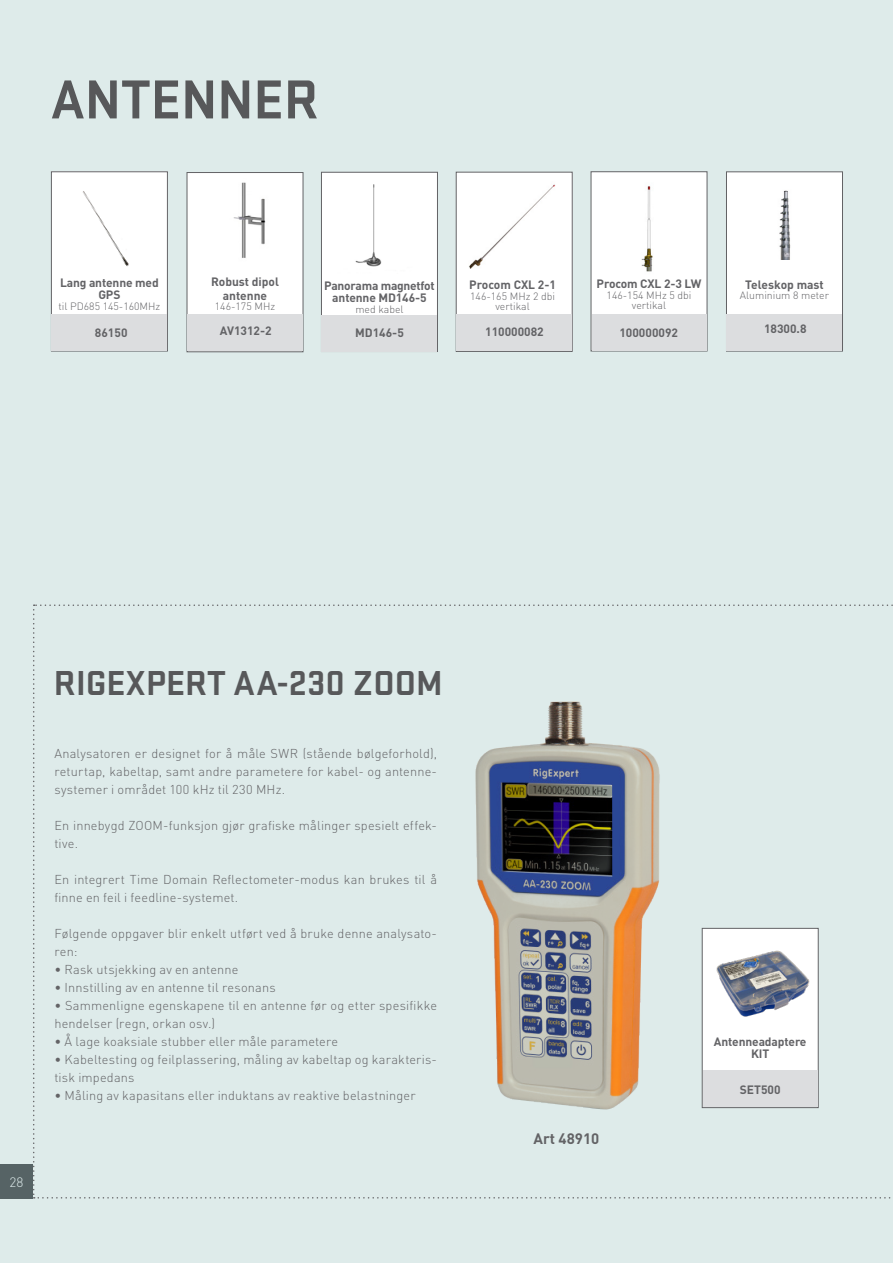
<style>
.page{position:relative;width:893px;height:1263px;background:#deebea}
.page>*{position:absolute;margin:0;border:0;box-sizing:border-box;transform-origin:0 0}
.t1{font:700 57px "Stratum 2";color:#57585a}
.t2{font:700 36px "Stratum 2";color:#57585a}
.Headline_Grey_8pkt_B{font:700 15px "DIN Pro";color:#636366}
.t3{font:300 13.5px "DIN Pro";color:#fff}
.t4{font:300 12.75px/18px "DIN Pro";letter-spacing:.015em;color:#636366}
.Headline_Grey_8pkt_B-2{font:700 12px/13.5px "DIN Pro";color:#636366;text-align:center}
.Text_inside_box_7pkt{font:700 12px/12px "DIN Pro";letter-spacing:-.01em;color:#636366;text-align:center}
.Headline_Grey_9pkt_B{font:700 12px "DIN Pro";color:#636366}
.Text_inside_box_7pkt-2{font:300 10.5px/10.5px "DIN Pro";color:#636366;text-align:center}
</style>
<div class="page">
<div style="left:51px;top:172px;width:116px;height:179px;background:#fff"></div>
<div style="left:51px;top:171px;width:117px;height:180px;border:1px solid #636366"></div>
<div style="left:321px;top:172px;width:117px;height:180px;background:#fff;border:1px solid #636366"></div>
<div style="left:456px;top:172px;width:116px;height:179px;background:#fff"></div>
<div style="left:456px;top:172px;width:117px;height:180px;border:1px solid #636366"></div>
<div style="left:591px;top:171px;width:116px;height:180px;background:#fff"></div>
<div style="left:726px;top:171px;width:117px;height:180px;background:#fff;border:1px solid #636366"></div>
<div style="left:187px;top:172px;width:116px;height:180px;background:#fff;border:1px solid #636366"></div>
<img style="left:469px;top:184px;width:87px;height:85px">
<div style="left:52px;top:315px;width:115px;height:36px;background:#dcdddf"></div>
<div style="left:322px;top:315px;width:115px;height:36px;background:#dcdddf"></div>
<div style="left:457px;top:315px;width:115px;height:36px;background:#dcdddf"></div>
<div style="left:592px;top:314px;width:115px;height:36px;background:#dcdddf"></div>
<div style="left:727px;top:314px;width:115px;height:36px;background:#dcdddf"></div>
<div style="left:187px;top:315px;width:116px;height:36px;background:#dcdddf"></div>
<img style="left:641px;top:186px;width:12px;height:86px">
<img style="left:233px;top:182px;width:33px;height:76px">
<svg style="left:33px;top:604px;width:860px;height:594px"></svg>
<img style="left:83px;top:191px;width:46px;height:76px">
<img style="left:355px;top:184px;width:27px;height:83px">
<img style="left:779px;top:190px;width:12px;height:70px">
<p class="t1" style="left:51px;top:60px;width:270px">ANTENNER</p>
<p class="Text_inside_box_7pkt" style="left:60px;top:276px;width:100px">Lang antenne med<br>GPS</p>
<p class="Text_inside_box_7pkt-2" style="left:58px;top:300px;width:103px">til PD685 145-160MHz</p>
<p class="Headline_Grey_8pkt_B-2" style="left:95px;top:325px;width:34px">86150</p>
<p class="Headline_Grey_8pkt_B-2" style="left:211px;top:275px;width:70px">Robust dipol antenne</p>
<p class="Text_inside_box_7pkt-2" style="left:215px;top:301px;width:62px">146-175 MHz</p>
<p class="Headline_Grey_8pkt_B-2" style="left:220px;top:324px;width:53px">AV1312-2</p>
<p class="Text_inside_box_7pkt" style="left:324px;top:279px;width:112px">Panorama magnetfot antenne MD146-5</p>
<p class="Text_inside_box_7pkt-2" style="left:355px;top:303px;width:50px">med kabel</p>
<p class="Headline_Grey_8pkt_B-2" style="left:355px;top:326px;width:50px">MD146-5</p>
<p class="Headline_Grey_8pkt_B-2" style="left:469px;top:277px;width:88px">Procom CXL 2-1</p>
<p class="Text_inside_box_7pkt-2" style="left:470px;top:290px;width:86px">146-165 MHz 2 dbi vertikal</p>
<p class="Headline_Grey_8pkt_B-2" style="left:485px;top:324px;width:60px">110000082</p>
<p class="Text_inside_box_7pkt" style="left:597px;top:277px;width:106px">Procom CXL 2-3 LW</p>
<p class="Text_inside_box_7pkt-2" style="left:607px;top:289px;width:86px">146-154 MHz 5 dbi vertikal</p>
<p class="Headline_Grey_8pkt_B-2" style="left:619px;top:326px;width:60px">100000092</p>
<p class="Headline_Grey_9pkt_B" style="left:745px;top:276px;width:80px">Teleskop mast</p>
<p class="Text_inside_box_7pkt-2" style="left:740px;top:290px;width:91px">Aluminium 8 meter</p>
<p class="Headline_Grey_8pkt_B-2" style="left:764px;top:322px;width:44px">18300.8</p>
<p class="t3" style="left:10px;top:1172px;width:15px">28</p>
<p class="t2" style="left:54px;top:658px;width:390px">RIGEXPERT AA-230 ZOOM</p>
<p class="t4" style="left:54px;top:743px;width:384px;text-align:justify">Analysatoren er designet for å måle SWR (stående bølgeforhold), returtap, kabeltap, samt andre parametere for kabel- og antenne&shy;systemer i området 100 kHz til 230 MHz.</p>
<p class="t4" style="left:54px;top:815px;width:384px">En innebygd ZOOM-funksjon gjør grafiske målinger spesielt effek&shy;tive.</p>
<p class="t4" style="left:54px;top:869px;width:384px">En integrert Time Domain Reflectometer-modus kan brukes til å finne en feil i feedline-systemet.</p>
<p class="t4" style="left:54px;top:923px;width:384px">Følgende oppgaver blir enkelt utført ved å bruke denne analysato&shy;ren:</p>
<p class="t4" style="left:54px;top:959px;width:186px">• Rask utsjekking av en antenne</p>
<p class="t4" style="left:54px;top:977px;width:223px">• Innstilling av en antenne til resonans</p>
<p class="t4" style="left:54px;top:995px;width:384px">• Sammenligne egenskapene til en antenne før og etter spesifikke hendelser (regn, orkan osv.)</p>
<p class="t4" style="left:54px;top:1031px;width:285px">• Å lage koaksiale stubber eller måle parametere</p>
<p class="t4" style="left:54px;top:1049px;width:384px">• Kabeltesting og feilplassering, måling av kabeltap og karakteris&shy;tisk impedans</p>
<p class="t4" style="left:54px;top:1085px;width:363px">• Måling av kapasitans eller induktans av reaktive belastninger</p>
<p class="Headline_Grey_8pkt_B" style="left:533px;top:1128px;width:67px">Art 48910</p>
<p class="Text_inside_box_7pkt" style="left:714px;top:1035px;width:94px">Antenneadaptere<br>KIT</p>
<p class="Headline_Grey_8pkt_B-2" style="left:740px;top:1082px;width:42px">SET500</p>
</div>
